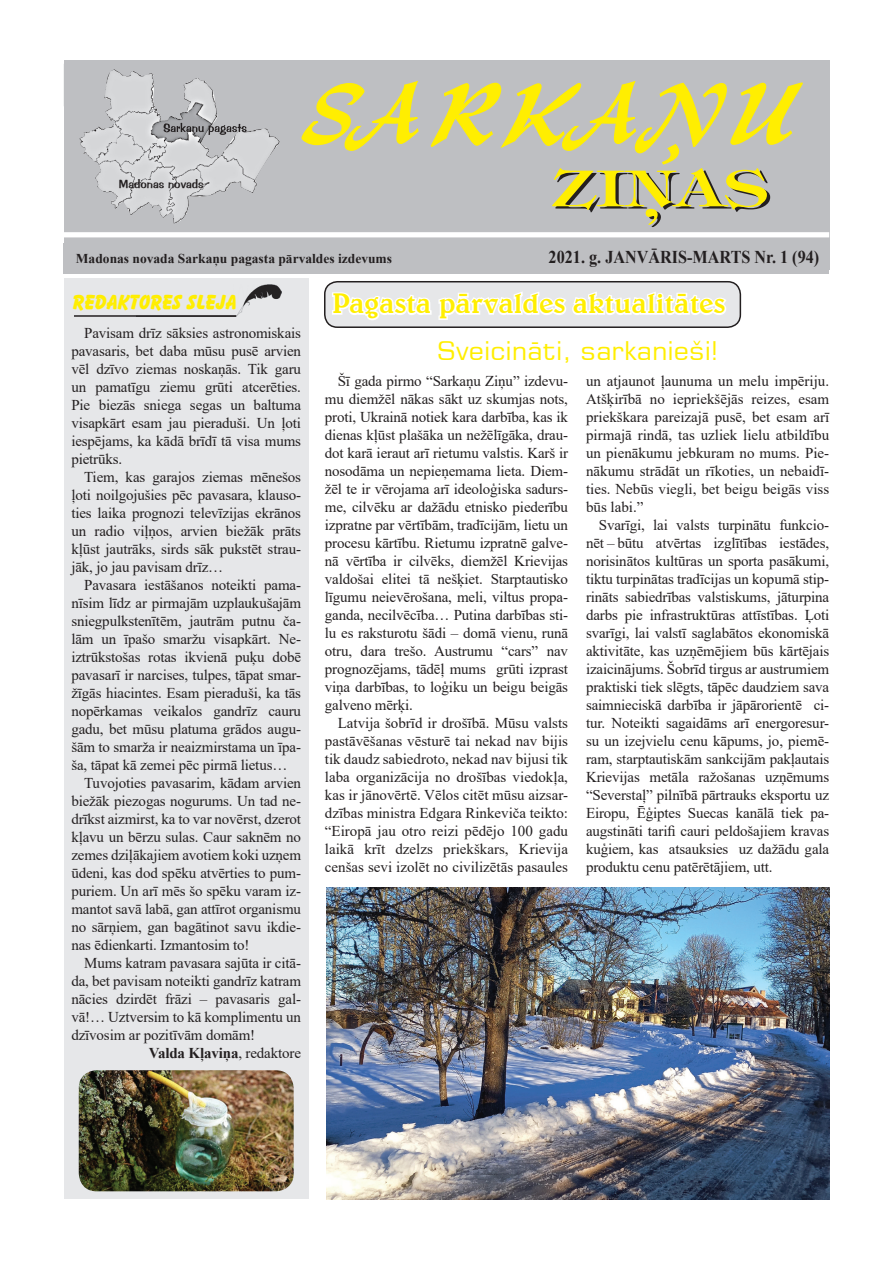
<style>
.page{position:relative;width:893px;height:1263px;background:#fff}
.page>*{position:absolute;margin:0;border:0;box-sizing:border-box;transform-origin:0 0}
.t1{font:500 28.5px "Belwe TL";color:#ffee01}
.t2{font:25.65px "Square 721 TL";color:#ffee01;scale:1.05 1}
.t3{font:800 20.7px "Balloon TL";color:#ffee01}
.t4{font:700 18px "Times New Roman";color:#231f20;scale:.9 1}
.t5{font:15px/18px "Times New Roman";letter-spacing:-.01em;color:#231f20;text-align:justify}
.t6{font:700 15px "Times New Roman";letter-spacing:-.01em;color:#231f20}
.t7{font:700 13.5px "Times New Roman";color:#231f20}
.t8{font:12px "Impress TL";color:#231f20}
.s1{font-weight:400}
</style>
<div class="page">
<img style="left:326px;top:887px;width:503px;height:312px">
<div style="left:64px;top:60px;width:766px;height:209px;background:#bebfc2"></div>
<div style="left:64px;top:232px;width:765px;height:5px;background:#fff"></div>
<svg style="left:63px;top:64px;width:740px;height:163px"></svg>
<div style="left:64px;top:243px;width:765px;height:30px;background:#bebfc2"></div>
<div style="left:64px;top:278px;width:245px;height:921px;background:#e6e7e9"></div>
<img style="left:236px;top:284px;width:46px;height:33px">
<hr style="left:74px;top:315px;width:162px;height:2px;background:#231f20">
<div style="left:325px;top:282px;width:415px;height:45px;background:#e6e7e9;border-radius:13px"></div>
<div style="left:324px;top:281px;width:417px;height:47px;border:2px solid #231f20;border-radius:13px"></div>
<svg style="left:332px;top:292px;width:394px;height:28px"></svg>
<img style="left:79px;top:1070px;width:215px;height:121px">
<p class="t8" style="left:119px;top:176px;width:86px">Madonas novads</p>
<p class="t7" style="left:76px;top:249px;width:318px">Madonas novada Sarkaņu pagasta pārvaldes izdevums</p>
<p class="t4" style="left:549px;top:244px;width:302px">2021. g. JANVĀRIS-MARTS Nr. 1 (94)</p>
<h3 class="t3" style="left:73px;top:289px;width:165px">REDAKTORES SLEJA</h3>
<p class="t5" style="left:71px;top:324px;width:231px;text-indent:13px">Pavisam drīz sāksies astronomiskais pavasaris, bet daba mūsu pusē arvien vēl dzīvo ziemas noskaņās. Tik garu un pamatīgu ziemu grūti atcerēties.<br>Pie biezās sniega segas un baltuma visapkārt esam jau pieraduši. Un ļoti iespējams, ka kādā brīdī tā visa mums pietrūks.</p>
<p class="t5" style="left:71px;top:468px;width:231px;text-indent:13px">Tiem, kas garajos ziemas mēnešos ļoti noilgojušies pēc pavasara, klauso&shy;ties laika prognozi televīzijas ekrānos un radio viļņos, arvien biežāk prāts kļūst jautrāks, sirds sāk pukstēt strau&shy;jāk, jo jau pavisam drīz…</p>
<p class="t5" style="left:84px;top:576px;width:218px">Pavasara iestāšanos noteikti pama-</p>
<p class="t5" style="left:71px;top:594px;width:231px">nīsim līdz ar pirmajām uzplaukušajām</p>
<p class="t5" style="left:71px;top:612px;width:231px">sniegpulkstenītēm, jautrām putnu ča-</p>
<p class="t5" style="left:71px;top:630px;width:231px">lām un īpašo smaržu visapkārt. Ne-</p>
<p class="t5" style="left:71px;top:648px;width:231px">iztrūkstošas rotas ikvienā puķu dobē</p>
<p class="t5" style="left:71px;top:666px;width:231px">pavasarī ir narcises, tulpes, tāpat smar-</p>
<p class="t5" style="left:71px;top:684px;width:231px">žīgās hiacintes. Esam pieraduši, ka tās</p>
<p class="t5" style="left:71px;top:702px;width:231px">nopērkamas veikalos gandrīz cauru</p>
<p class="t5" style="left:71px;top:720px;width:231px">gadu, bet mūsu platuma grādos augu-</p>
<p class="t5" style="left:71px;top:738px;width:231px">šām to smarža ir neaizmirstama un īpa-</p>
<p class="t5" style="left:71px;top:756px;width:217px">ša, tāpat kā zemei pēc pirmā lietus…</p>
<p class="t5" style="left:84px;top:774px;width:218px">Tuvojoties pavasarim, kādam arvien</p>
<p class="t5" style="left:71px;top:792px;width:231px">biežāk piezogas nogurums. Un tad ne-</p>
<p class="t5" style="left:71px;top:810px;width:231px">drīkst aizmirst, ka to var novērst, dzerot</p>
<p class="t5" style="left:71px;top:828px;width:231px">kļavu un bērzu sulas. Caur saknēm no</p>
<p class="t5" style="left:71px;top:846px;width:231px">zemes dziļākajiem avotiem koki uzņem</p>
<p class="t5" style="left:71px;top:864px;width:231px">ūdeni, kas dod spēku atvērties to pum-</p>
<p class="t5" style="left:71px;top:882px;width:231px">puriem. Un arī mēs šo spēku varam iz-</p>
<p class="t5" style="left:71px;top:900px;width:231px">mantot savā labā, gan attīrot organismu</p>
<p class="t5" style="left:71px;top:918px;width:231px">no sārņiem, gan bagātinot savu ikdie-</p>
<p class="t5" style="left:71px;top:936px;width:180px">nas ēdienkarti. Izmantosim to!</p>
<p class="t5" style="left:84px;top:954px;width:218px">Mums katram pavasara sajūta ir citā-</p>
<p class="t5" style="left:71px;top:972px;width:231px">da, bet pavisam noteikti gandrīz katram</p>
<p class="t5" style="left:71px;top:990px;width:231px">nācies dzirdēt frāzi – pavasaris gal-</p>
<p class="t5" style="left:71px;top:1008px;width:231px">vā!… Uztversim to kā komplimentu un</p>
<p class="t5" style="left:71px;top:1026px;width:185px">dzīvosim ar pozitīvām domām!</p>
<p class="t6" style="left:149px;top:1042px;width:154px">Valda Kļaviņa<span class="s1">, redaktore</span></p>
<h1 class="t1" style="left:332px;top:286px;width:395px">Pagasta pārvaldes aktualitātes</h1>
<h2 class="t2" style="left:437px;top:335px;width:269px">Sveicināti, sarkanieši!</h2>
<p class="t5" style="left:325px;top:372px;width:245px;text-indent:13px">Šī gada pirmo “Sarkaņu Ziņu” izdevu&shy;mu diemžēl nākas sākt uz skumjas nots, proti, Ukrainā notiek kara darbība, kas ik dienas kļūst plašāka un nežēlīgāka, drau&shy;dot karā ieraut arī rietumu valstis. Karš ir nosodāma un nepieņemama lieta. Diem&shy;žēl te ir vērojama arī ideoloģiska sadurs&shy;me, cilvēku ar dažādu etnisko piederību izpratne par vērtībām, tradīcijām, lietu un procesu kārtību. Rietumu izpratnē galve&shy;nā vērtība ir cilvēks, diemžēl Krievijas valdošai elitei tā nešķiet. Starptautisko līgumu neievērošana, meli, viltus propa&shy;ganda, necilvēcība… Putina darbības sti&shy;lu es raksturotu šādi – domā vienu, runā otru, dara trešo. Austrumu “cars” nav prognozējams, tādēļ mums grūti izprast viņa darbības, to loģiku un beigu beigās galveno mērķi.</p>
<p class="t5" style="left:325px;top:714px;width:245px;text-indent:13px">Latvija šobrīd ir drošībā. Mūsu valsts pastāvēšanas vēsturē tai nekad nav bijis tik daudz sabiedroto, nekad nav bijusi tik laba organizācija no drošības viedokļa, kas ir jānovērtē. Vēlos citēt mūsu aizsar&shy;dzības ministra Edgara Rinkeviča teikto: “Eiropā jau otro reizi pēdējo 100 gadu laikā krīt dzelzs priekškars, Krievija cenšas sevi izolēt no civilizētās pasaules</p>
<p class="t5" style="left:586px;top:372px;width:245px">un atjaunot ļaunuma un melu impēriju.<br>Atšķirībā no iepriekšējās reizes, esam priekškara pareizajā pusē, bet esam arī pirmajā rindā, tas uzliek lielu atbildību un pienākumu jebkuram no mums. Pie&shy;nākumu strādāt un rīkoties, un nebaidī&shy;ties. Nebūs viegli, bet beigu beigās viss būs labi.”</p>
<p class="t5" style="left:586px;top:516px;width:245px;text-indent:13px">Svarīgi, lai valsts turpinātu funkcio&shy;nēt – būtu atvērtas izglītības iestādes, norisinātos kultūras un sporta pasākumi, tiktu turpinātas tradīcijas un kopumā stip&shy;rināts sabiedrības valstiskums, jāturpina darbs pie infrastruktūras attīstības. Ļoti svarīgi, lai valstī saglabātos ekonomiskā aktivitāte, kas uzņēmējiem būs kārtējais izaicinājums. Šobrīd tirgus ar austrumiem praktiski tiek slēgts, tāpēc daudziem sava saimnieciskā darbība ir jāpārorientē ci&shy;tur. Noteikti sagaidāms arī energoresur&shy;su un izejvielu cenu kāpums, jo, piemē&shy;ram, starptautiskām sankcijām pakļautais Krievijas metāla ražošanas uzņēmums “Severstaļ” pilnībā pārtrauks eksportu uz Eiropu, Ēģiptes Suecas kanālā tiek pa&shy;augstināti tarifi cauri peldošajiem kravas kuģiem, kas atsauksies uz dažādu gala produktu cenu patērētājiem, utt.</p>
</div>
